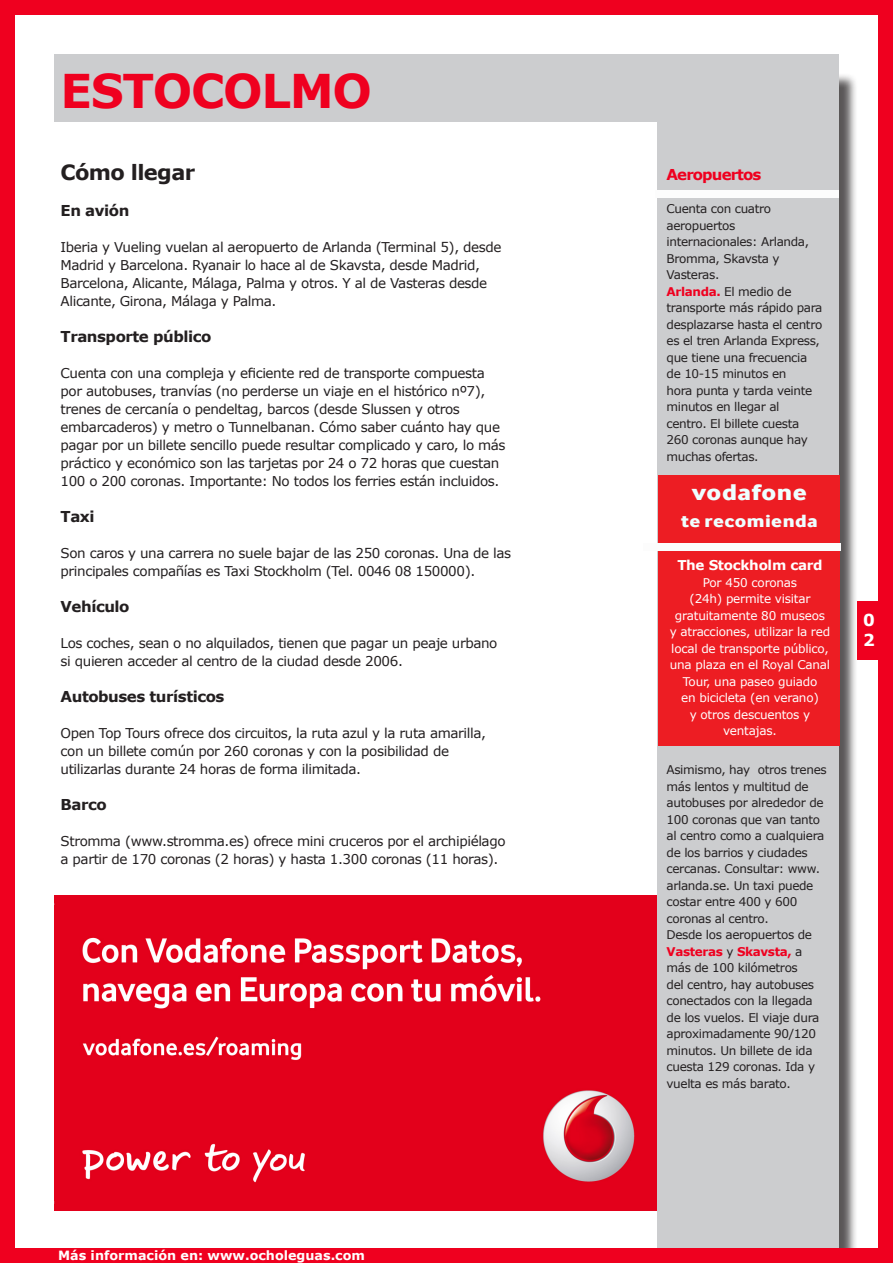
<style>
.page{position:relative;width:893px;height:1263px;background:#fff}
.page>*{position:absolute;margin:0;border:0;box-sizing:border-box;transform-origin:0 0}
.tit_31pt{font:700 46.5px "Verdana";letter-spacing:-.03em;color:#ef001f}
.t1{font:22.95px "Vodafone Ex B";letter-spacing:.02em;color:#efffff;scale:1.18 1}
.tit_14pt{font:700 21px "Verdana";letter-spacing:-.03em;color:#231f20}
.t2{font:17.85px "Vodafone Ex B";letter-spacing:.02em;color:#efffff;scale:1.18 1}
.t3{font:700 16.5px "Verdana";color:#fff}
.tex_gen{font:700 15px "Verdana";letter-spacing:-.03em;color:#231f20}
.t4{font:700 15px "Verdana";letter-spacing:-.06em;color:#ef001f}
.tex_gen-2{font:13.5px/18px "Verdana";letter-spacing:-.03em;color:#231f20}
.t5{font:700 13.5px "Verdana";letter-spacing:-.02em;color:#fff}
.t6{font:700 12.75px "Verdana";color:#fff}
.tex_gen_lateral{font:12px/16.5px "Verdana";letter-spacing:-.03em;color:#231f20}
.t7{font:12px/16.5px "Verdana";letter-spacing:-.02em;color:#fff;text-align:center}
.s1{font-weight:700;color:#ef001f}
</style>
<div class="page">
<img style="left:54px;top:895px;width:604px;height:316px">
<div style="left:54px;top:54px;width:785px;height:68px;background:#cccdcf"></div>
<div style="left:660px;top:73px;width:197px;height:1190px;background:#231f20;opacity:.75"></div>
<div style="left:658px;top:71px;width:181px;height:1192px;background:#cccdcf"></div>
<div style="left:656px;top:191px;width:183px;height:7px;background:#fcfcfc"></div>
<div style="left:0;top:1248px;width:893px;height:15px;background:#ef001f"></div>
<div style="left:0;top:0;width:893px;height:14px;background:#ef001f"></div>
<div style="left:0;top:0;width:14px;height:1263px;background:#ef001f"></div>
<div style="left:878px;top:0;width:15px;height:1263px;background:#ef001f"></div>
<div style="left:857px;top:601px;width:23px;height:59px;background:#ef001f"></div>
<div style="left:659px;top:475px;width:181px;height:270px;background:#ed1d23"></div>
<div style="left:643px;top:543px;width:197px;height:8px;background:#fcfcfc"></div>
<p class="tit_31pt" style="left:61px;top:61px;width:313px">ESTOCOLMO</p>
<p class="tit_14pt" style="left:61px;top:159px;width:136px">Cómo llegar</p>
<p class="tex_gen" style="left:61px;top:201px;width:70px">En avión</p>
<p class="tex_gen-2" style="left:61px;top:238px;width:442px">Iberia y Vueling vuelan al aeropuerto de Arlanda (Terminal 5), desde Madrid y Barcelona. Ryanair lo hace al de Skavsta, desde Madrid, Barcelona, Alicante, Málaga, Palma y otros. Y al de Vasteras desde Alicante, Girona, Málaga y Palma.</p>
<p class="tex_gen" style="left:61px;top:327px;width:152px">Transporte público</p>
<p class="tex_gen-2" style="left:61px;top:364px;width:447px">Cuenta con una compleja y eficiente red de transporte compuesta por autobuses, tranvías (no perderse un viaje en el histórico nº7), trenes de cercanía o pendeltag, barcos (desde Slussen y otros embarcaderos) y metro o Tunnelbanan. Cómo saber cuánto hay que pagar por un billete sencillo puede resultar complicado y caro, lo más práctico y económico son las tarjetas por 24 o 72 horas que cuestan 100 o 200 coronas. Importante: No todos los ferries están incluidos.</p>
<p class="tex_gen" style="left:61px;top:507px;width:36px">Taxi</p>
<p class="tex_gen-2" style="left:61px;top:544px;width:452px">Son caros y una carrera no suele bajar de las 250 coronas. Una de las principales compañías es Taxi Stockholm (Tel. 0046 08 150000).</p>
<p class="tex_gen" style="left:61px;top:597px;width:71px">Vehículo</p>
<p class="tex_gen-2" style="left:61px;top:634px;width:438px">Los coches, sean o no alquilados, tienen que pagar un peaje urbano si quieren acceder al centro de la ciudad desde 2006.</p>
<p class="tex_gen" style="left:61px;top:687px;width:165px">Autobuses turísticos</p>
<p class="tex_gen-2" style="left:61px;top:724px;width:427px">Open Top Tours ofrece dos circuitos, la ruta azul y la ruta amarilla, con un billete común por 260 coronas y con la posibilidad de utilizarlas durante 24 horas de forma ilimitada.</p>
<p class="tex_gen" style="left:61px;top:795px;width:48px">Barco</p>
<p class="tex_gen-2" style="left:61px;top:832px;width:446px">Stromma (www.stromma.es) ofrece mini cruceros por el archipiélago a partir de 170 coronas (2 horas) y hasta 1.300 coronas (11 horas).</p>
<p class="t6" style="left:58px;top:1247px;width:308px">Más información en: www.ocholeguas.com</p>
<p class="t4" style="left:667px;top:165px;width:96px">Aeropuertos</p>
<p class="tex_gen_lateral" style="left:667px;top:201px;width:144px">Cuenta con cuatro aeropuertos internacionales: Arlanda,<br>Bromma, Skavsta y<br>Vasteras.</p>
<p class="tex_gen_lateral" style="left:667px;top:283px;width:157px"><span class="s1">Arlanda.</span> El medio de transporte más rápido para desplazarse hasta el centro es el tren Arlanda Express, que tiene una frecuencia de 10-15 minutos en<br>hora punta y tarda veinte minutos en llegar al centro. El billete cuesta<br>260 coronas aunque hay muchas ofertas.</p>
<p class="t1" style="left:692px;top:478px;width:99px">vodafone</p>
<p class="t2" style="left:681px;top:510px;width:117px">te recomienda</p>
<p class="t5" style="left:677px;top:556px;width:147px">The Stockholm card</p>
<p class="t7" style="left:670px;top:574px;width:162px">Por 450 coronas<br>(24h) permite visitar gratuitamente 80 museos<br>y atracciones, utilizar la red local de transporte público, una plaza en el Royal Canal<br>Tour, una paseo guiado<br>en bicicleta (en verano)<br>y otros descuentos y ventajas.</p>
<p class="tex_gen_lateral" style="left:667px;top:762px;width:162px">Asimismo, hay otros trenes más lentos y multitud de autobuses por alrededor de<br>100 coronas que van tanto</p>
<p class="tex_gen_lateral" style="left:667px;top:828px;width:159px">al centro como a cualquiera de los barrios y ciudades cercanas. Consultar: www. arlanda.se. Un taxi puede costar entre 400 y 600 coronas al centro.</p>
<p class="tex_gen_lateral" style="left:667px;top:927px;width:154px">Desde los aeropuertos de<br><span class="s1">Vasteras</span> y <span class="s1">Skavsta,</span> a más de 100 kilómetros<br>del centro, hay autobuses conectados con la llegada de los vuelos. El viaje dura aproximadamente 90/120 minutos. Un billete de ida cuesta 129 coronas. Ida y vuelta es más barato.</p>
<p class="t3" style="left:863px;top:609px;width:13px">0</p>
<p class="t3" style="left:863px;top:629px;width:13px">2</p>
</div>
